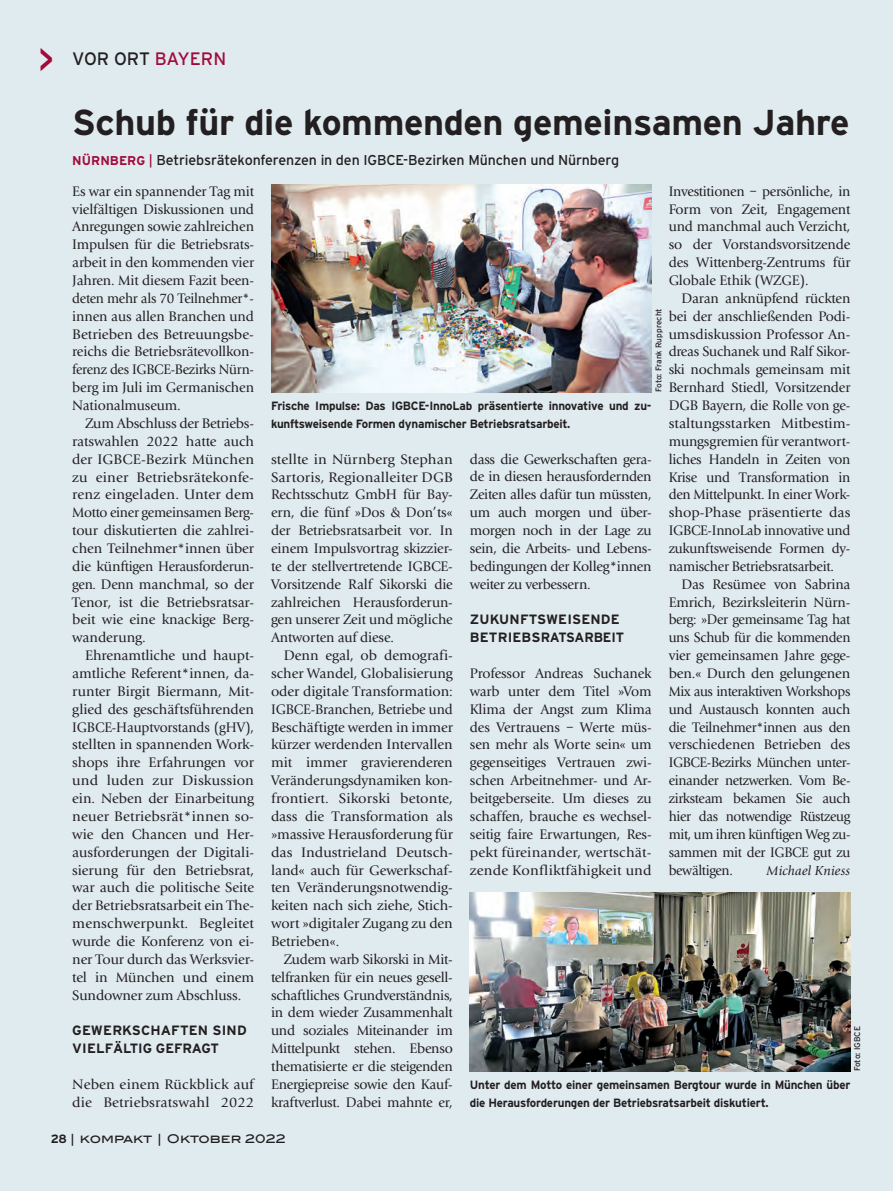
<style>
.page{position:relative;width:893px;height:1191px;background:#e0ebf0}
.page>*{position:absolute;margin:0;border:0;box-sizing:border-box;transform-origin:0 0}
.t1{font:700 36px "Interstate";letter-spacing:-.01em;color:#231f20}
.t2{font:18px "Interstate";color:#231f20}
.t3{font:14.25px/17.9px "Giovanni EF";letter-spacing:-.01em;color:#231f20;text-align:justify}
.t4{font:14.25px "Interstate";letter-spacing:-.01em;color:#231f20}
.t5{font:14.25px/17.9px "Giovanni EF";letter-spacing:.01em;color:#231f20}
.t6{font:700 13.5px/17.9px "Interstate";letter-spacing:.01em;color:#231f20}
.t7{font:italic 13.5px "Giovanni EF";letter-spacing:.01em;color:#231f20}
.t8{font:700 13.5px "Interstate";letter-spacing:-.02em;color:#231f20}
.t9{font:700 12px/17.9px "Interstate";letter-spacing:-.02em;color:#231f20}
.t10{font:12px "Blair ITC Std";letter-spacing:-.01em;color:#231f20}
.t11{font:8.25px "Interstate";color:#231f20}
.s1{font-size:39px;color:#a20a3a}
.s2{color:#a20a3a}
.s3{font-weight:700;font-size:12.75px;color:#a20a3a}
.s4{font-size:13.5px;color:#a20a3a}
.s5{font-family:"Interstate";font-weight:700}
</style>
<div class="page">
<img style="left:271px;top:184px;width:381px;height:208px">
<img style="left:470px;top:892px;width:380px;height:179px">
<p class="t2" style="left:38px;top:48px;width:189px"><span class="s1">&gt;</span> vor ort <span class="s2">bayern</span></p>
<h1 class="t1" style="left:72px;top:101px;width:779px">Schub für die kommenden gemeinsamen Jahre</h1>
<p class="t4" style="left:72px;top:151px;width:548px"><span class="s3">nürnberg</span> <span class="s4">|</span> Betriebsrätekonferenzen in den IGBCE-Bezirken München und N ürnberg</p>
<p class="t3" style="left:72px;top:182px;width:183px">Es war ein spannender Tag mit vielfältigen Diskussionen und Anregungen sowie zahlreichen Impulsen für die Betriebsrats&shy;arbeit in den kommenden vier Jahren. Mit diesem Fazit been&shy;deten mehr als 70 Teilnehmer*- innen aus allen Branchen und Betrieben des Betreuungsbe&shy;reichs die Betriebsrätevollkon&shy;ferenz des IGBCE-Bezirks Nürn&shy;berg im Juli im Germanischen Nationalmuseum.</p>
<p class="t3" style="left:72px;top:414px;width:183px;text-indent:13px">Zum Abschluss der Betriebs&shy;ratswahlen 2022 hatte auch der IGBCE-Bezirk München zu einer Betriebsrätekonfe&shy;renz eingeladen. Unter dem Motto einer gemeinsamen Berg&shy;tour diskutierten die zahlrei&shy;chen Teilnehmer*innen über die künftigen Herausforderun&shy;gen. Denn manchmal, so der Tenor, ist die Betriebsratsar&shy;beit wie eine knackige Berg&shy;wanderung.</p>
<p class="t3" style="left:72px;top:646px;width:183px;text-indent:13px">Ehrenamtliche und haupt&shy;amtliche Referent*innen, da&shy;runter Birgit Biermann, Mit&shy;glied des geschäftsführenden IGBCE-Hauptvorstands (gHV), stellten in spannenden Work&shy;shops ihre Erfahrungen vor und luden zur Diskussion ein. Neben der Einarbeitung neuer Betriebsrät*innen so&shy;wie den Chancen und Her&shy;ausforderungen der Digitali&shy;sierung für den Betriebsrat, war auch die politische Seite der Betriebsratsarbeit ein The&shy;menschwerpunkt. Begleitet wurde die Konferenz von ei&shy;ner Tour durch das Werksvier&shy;tel in München und einem Sundowner zum Abschluss.</p>
<p class="t6" style="left:72px;top:1021px;width:174px">Gewerksc haften si nd vielfältig gef</p>
<p class="t3" style="left:669px;top:182px;width:183px">Investitionen – persönliche, in Form von Zeit, Engagement und manchmal auch Verzicht, so der Vorstandsvorsitzende des Wittenberg-Zentrums für Globale Ethik (WZGE).</p>
<p class="t3" style="left:669px;top:289px;width:183px;text-indent:13px">Daran anknüpfend rückten bei der anschließenden Podi&shy;umsdiskussion Professor An&shy;dreas Suchanek und Ralf Sikor&shy;ski nochmals gemeinsam mit Bernhard Stiedl, Vorsitzender DGB Bayern, die Rolle von ge&shy;staltungsstarken Mitbestim&shy;mungsgremien für verantwort&shy;liches Handeln in Zeiten von Krise und Transformation in den Mittelpunkt. In einer Work&shy;shop-Phase präsentierte das IGBCE-InnoLab innovative und zukunftsweisende Formen dy&shy;namischer Betriebsratsarbeit.</p>
<p class="t3" style="left:669px;top:575px;width:183px;text-indent:13px">Das Resümee von Sabrina Emrich, Bezirksleiterin Nürn&shy;berg: »Der gemeinsame Tag hat uns Schub für die kommenden vier gemeinsamen Jahre gege&shy;ben.« Durch den gelungenen Mix aus interaktiven Workshops und Austausch konnten auch die Teilnehmer*innen aus den verschiedenen Betrieben des IGBCE-Bezirks München unter&shy;einander netzwerken. Vom Be&shy;zirksteam bekamen Sie auch hier das notwendige Rüstzeug mit, um ihren künftigen Weg zu&shy;sammen mit der IGBCE gut zu bewältigen.</p>
<p class="t11" style="left:653px;top:392px;width:85px;rotate:-90deg">Foto: Frank Rupprecht</p>
<p class="t9" style="left:271px;top:397px;width:382px">Frische Impulse: Das IGBCE-InnoLab präsentierte innovative und zu&shy;kunftsweisende Formen dynamischer Betriebsratsarbeit.</p>
<p class="t3" style="left:470px;top:450px;width:183px">dass die Gewerkschaften gera&shy;de in diesen herausfordernden Zeiten alles dafür tun müssten, um auch morgen und über&shy;morgen noch in der Lage zu sein, die Arbeits- und Lebens&shy;bedingungen der Kolleg*innen weiter zu verbessern.</p>
<p class="t6" style="left:470px;top:610px;width:97px">Zukunftsweise</p>
<p class="t6" style="left:591px;top:610px;width:20px">nde</p>
<p class="t6" style="left:470px;top:628px;width:47px">Betriebs</p>
<p class="t8" style="left:541px;top:629px;width:85px">ratsarbei t</p>
<p class="t3" style="left:470px;top:664px;width:183px">Professor Andreas Suchanek warb unter dem Titel »Vom Klima der Angst zum Klima des Vertrauens – Werte müs&shy;sen mehr als Worte sein« um gegenseitiges Vertrauen zwi&shy;schen Arbeitnehmer- und Ar&shy;beitgeberseite. Um dieses zu schaffen, brauche es wechsel&shy;seitig faire Erwartungen, Res&shy;pekt füreinander, wertschät&shy;zende Konfliktfähigkeit und</p>
<p class="t3" style="left:271px;top:450px;width:183px">stellte in Nürnberg Stephan Sartoris, Regionalleiter DGB Rechtsschutz GmbH für Bay&shy;ern, die fünf »Dos &amp; Don’ts« der Betriebsratsarbeit vor. In einem Impulsvortrag skizzier&shy;te der stellvertretende IGBCE-Vorsitzende Ralf Sikorski die zahlreichen Herausforderun&shy;gen unserer Zeit und mögliche Antworten auf diese.</p>
<p class="t3" style="left:271px;top:646px;width:183px;text-indent:13px">Denn egal, ob demografi&shy;scher Wandel, Globalisierung oder digitale Transformation:<br>IGBCE-Branchen, Betriebe und Beschäftigte werden in immer kürzer werdenden Intervallen mit immer gravierenderen Veränderungsdynamiken kon&shy;frontiert. Sikorski betonte, dass die Transformation als »massive Herausforderung für das Industrieland Deutsch&shy;land« auch für Gewerkschaf&shy;ten Veränderungsnotwendig&shy;keiten nach sich ziehe, Stich&shy;wort »digitaler Zugang zu den Betrieben«.</p>
<p class="t3" style="left:271px;top:950px;width:183px;text-indent:13px">Zudem warb Sikorski in Mit&shy;telfranken für ein neues gesell&shy;schaftliches Grundverständnis, in dem wieder Zusammenhalt und soziales Miteinander im Mittelpunkt stehen. Ebenso thematisierte er die steigenden Energiepreise sowie den Kauf&shy;kraftverlust. Dabei mahnte er,</p>
<p class="t7" style="left:767px;top:862px;width:85px">Michael Kniess</p>
<p class="t11" style="left:852px;top:1071px;width:45px;rotate:-90deg">Foto: IGBCE</p>
<p class="t6" style="left:182px;top:1039px;width:38px">ragt</p>
<p class="t5" style="left:72px;top:1075px;width:183px">Neben einem Rückblick auf die Betriebsratswahl 2022</p>
<p class="t9" style="left:470px;top:1075px;width:382px">U nter dem Motto einer gemeinsamen Bergtour wurde in München über die Herausforderungen der Betriebsratsarbeit diskutiert.</p>
<p class="t10" style="left:51px;top:1131px;width:236px"><span class="s5">28</span> | KOMPAKT | OKTOBER 2022</p>
</div>
